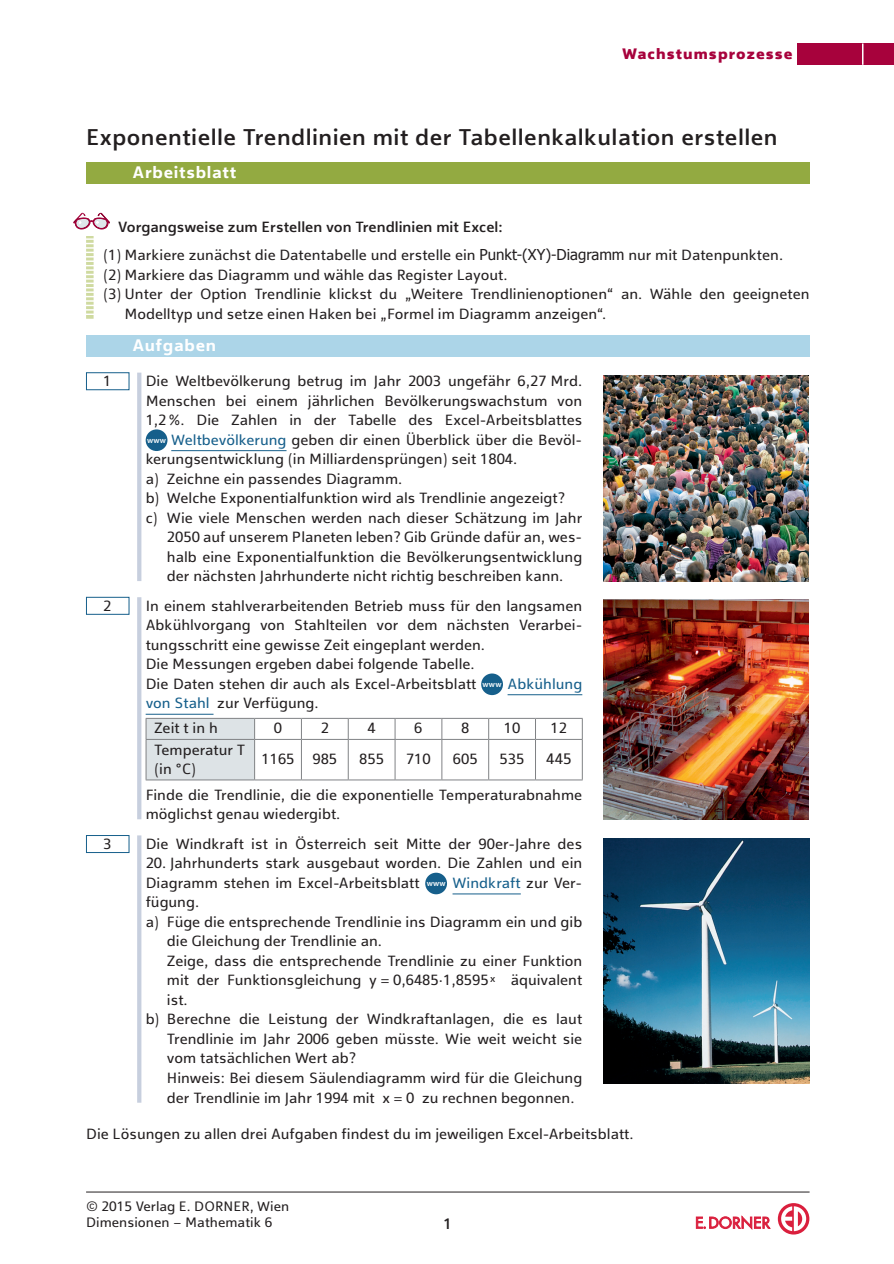
<style>
.page{position:relative;width:894px;height:1264px;background:#fff}
.page>*{position:absolute;margin:0;border:0;box-sizing:border-box;transform-origin:0 0}
.t1{font:600 22.5px "bs Friedrich Sans 1";letter-spacing:.02em;color:#231f20}
.t2{font:700 16.5px "bs Friedrich Sans 1";letter-spacing:.04em;color:#fff}
.t3{font:900 15px "bs Friedrich Sans 1";letter-spacing:.07em;color:#a7023c}
.t4{font:15px "bs Friedrich Sans 1";color:#231f20}
.t5{font:600 15px "bs Friedrich Sans 1";color:#231f20}
.t6{font:14.7px/19.5px "bs Friedrich Sans 1";color:#231f20}
.t7{font:13.5px/16.2px "bs Friedrich Sans 1";color:#231f20}
.s1{font-weight:600}
.s2{font-family:"Tahoma";font-size:15px}
.s3{font-family:"Myriad Pro";font-weight:600;font-size:8.25px;color:#fff}
.s4{color:#165f8b}
</style>
<div class="page">
<hr style="left:86px;top:1191px;width:723px;height:1px;background:#231f20">
<svg style="left:777px;top:1203px;width:32px;height:31px"></svg>
<svg style="left:695px;top:1215px;width:75px;height:15px"></svg>
<div style="left:796px;top:43px;width:97px;height:22px;background:#a7023c"></div>
<hr style="left:861px;top:43px;width:2px;height:22px;background:#fff">
<div style="left:86px;top:162px;width:723px;height:21px;background:#93aa41"></div>
<div style="left:86px;top:336px;width:723px;height:21px;background:#acd5e8"></div>
<hr style="left:171px;top:450px;width:115px;height:1px;background:#165f8b">
<div style="left:146px;top:429px;width:21px;height:22px;background:#165f8b;border-radius:50%"></div>
<img style="left:603px;top:375px;width:205px;height:206px">
<hr style="left:507px;top:694px;width:75px;height:1px;background:#165f8b">
<hr style="left:146px;top:713px;width:67px;height:1px;background:#165f8b">
<div style="left:481px;top:673px;width:22px;height:22px;background:#165f8b;border-radius:50%"></div>
<svg style="left:301px;top:719px;width:1px;height:20px"></svg>
<svg style="left:348px;top:719px;width:1px;height:20px"></svg>
<svg style="left:394px;top:719px;width:1px;height:20px"></svg>
<svg style="left:441px;top:719px;width:1px;height:20px"></svg>
<svg style="left:488px;top:719px;width:1px;height:20px"></svg>
<svg style="left:535px;top:719px;width:1px;height:20px"></svg>
<hr style="left:254px;top:739px;width:47px;height:1px;background:#808285">
<hr style="left:301px;top:739px;width:47px;height:1px;background:#808285">
<hr style="left:301px;top:739px;width:1px;height:40px;background:#808285">
<hr style="left:348px;top:739px;width:47px;height:1px;background:#808285">
<hr style="left:348px;top:739px;width:1px;height:40px;background:#808285">
<hr style="left:395px;top:739px;width:46px;height:1px;background:#808285">
<hr style="left:394px;top:739px;width:1px;height:40px;background:#808285">
<hr style="left:441px;top:739px;width:47px;height:1px;background:#808285">
<hr style="left:441px;top:739px;width:1px;height:40px;background:#808285">
<hr style="left:488px;top:739px;width:47px;height:1px;background:#808285">
<hr style="left:488px;top:739px;width:1px;height:40px;background:#808285">
<hr style="left:535px;top:739px;width:47px;height:1px;background:#808285">
<hr style="left:535px;top:739px;width:1px;height:40px;background:#808285">
<hr style="left:254px;top:718px;width:47px;height:1px;background:#808285">
<svg style="left:146px;top:718px;width:109px;height:62px;background:#d8dee1"></svg>
<hr style="left:301px;top:718px;width:47px;height:1px;background:#808285">
<hr style="left:348px;top:718px;width:47px;height:1px;background:#808285">
<hr style="left:395px;top:718px;width:46px;height:1px;background:#808285">
<hr style="left:441px;top:718px;width:47px;height:1px;background:#808285">
<hr style="left:488px;top:718px;width:47px;height:1px;background:#808285">
<hr style="left:535px;top:718px;width:47px;height:1px;background:#808285">
<svg style="left:581px;top:718px;width:1px;height:21px"></svg>
<hr style="left:254px;top:739px;width:1px;height:40px;background:#808285">
<hr style="left:581px;top:739px;width:1px;height:40px;background:#808285">
<hr style="left:254px;top:779px;width:47px;height:1px;background:#808285">
<hr style="left:301px;top:779px;width:47px;height:1px;background:#808285">
<hr style="left:348px;top:779px;width:47px;height:1px;background:#808285">
<hr style="left:395px;top:779px;width:46px;height:1px;background:#808285">
<hr style="left:441px;top:779px;width:47px;height:1px;background:#808285">
<hr style="left:488px;top:779px;width:47px;height:1px;background:#808285">
<hr style="left:535px;top:779px;width:47px;height:1px;background:#808285">
<img style="left:603px;top:600px;width:205px;height:219px">
<hr style="left:452px;top:893px;width:68px;height:1px;background:#165f8b">
<div style="left:425px;top:872px;width:22px;height:22px;background:#165f8b;border-radius:50%"></div>
<img style="left:603px;top:838px;width:206px;height:246px">
<svg style="left:73px;top:213px;width:37px;height:106px"></svg>
<hr style="left:137px;top:372px;width:4px;height:209px;background:#c7cfde">
<div style="left:86px;top:372px;width:43px;height:18px;border:1px solid #165f8b"></div>
<hr style="left:137px;top:597px;width:4px;height:222px;background:#c7cfde">
<div style="left:86px;top:597px;width:43px;height:17px;border:1px solid #165f8b"></div>
<hr style="left:137px;top:835px;width:4px;height:267px;background:#c7cfde">
<div style="left:86px;top:835px;width:43px;height:18px;border:1px solid #165f8b"></div>
<p class="t3" style="left:622px;top:44px;width:172px">Wachstumsprozesse</p>
<h1 class="t1" style="left:86px;top:123px;width:692px">Exponentielle Trendlinien mit der Tabellenkalkulation erstellen</h1>
<p class="t2" style="left:132px;top:161px;width:105px">Arbeitsblatt</p>
<p class="t6" style="left:103px;top:214px;width:681px;line-height:28px;text-indent:15px"><span class="s1">Vorgangsweise zum Erstellen von Trendlinien mit Excel:<br></span>(1) Markiere zunächst die Datentabelle und erstelle ein <span class="s2">Punkt-(XY)-Diagramm</span> nur mit Datenpunkten.</p>
<p class="t6" style="left:103px;top:266px;width:406px">(2) Markiere das Diagramm und wähle das Register Layout.</p>
<p class="t6" style="left:103px;top:285px;width:707px">(3) Unter der Option Trendlinie klickst du „Weitere Trendlinienoptionen“ an. Wähle den geeigneten</p>
<p class="t6" style="left:124px;top:305px;width:483px">Modelltyp und setze einen Haken bei „Formel im Diagramm anzeigen“.</p>
<p class="t2" style="left:132px;top:335px;width:85px">Aufgaben</p>
<p class="t6" style="left:103px;top:372px;width:10px">1</p>
<p class="t6" style="left:146px;top:372px;width:438px">Die Weltbevölkerung betrug im Jahr 2003 ungefähr 6,27 Mrd.</p>
<p class="t6" style="left:146px;top:392px;width:438px">Menschen bei einem jährlichen Bevölkerungswachstum von</p>
<p class="t6" style="left:146px;top:411px;width:438px">1,2%. Die Zahlen in der Tabelle des Excel-Arbeitsblattes</p>
<p class="t6" style="left:147px;top:431px;width:436px"><span class="s3">www</span> <span class="s4">Weltbevölkerung</span> geben dir einen Überblick über die Bevöl-</p>
<p class="t6" style="left:146px;top:450px;width:373px">kerungsentwicklung (in Milliardensprüngen) seit 1804.</p>
<p class="t6" style="left:146px;top:470px;width:258px">a) Zeichne ein passendes Diagramm.</p>
<p class="t6" style="left:146px;top:489px;width:421px">b) Welche Exponentialfunktion wird als Trendlinie angezeigt?</p>
<p class="t6" style="left:146px;top:509px;width:438px">c) Wie viele Menschen werden nach dieser Schätzung im Jahr</p>
<p class="t6" style="left:167px;top:528px;width:416px">2050 auf unserem Planeten leben? Gib Gründe dafür an, wes-</p>
<p class="t6" style="left:167px;top:548px;width:417px">halb eine Exponentialfunktion die Bevölkerungsentwicklung</p>
<p class="t6" style="left:167px;top:567px;width:398px">der nächsten Jahrhunderte nicht richtig beschreiben kann.</p>
<p class="t6" style="left:103px;top:597px;width:10px">2</p>
<p class="t6" style="left:146px;top:597px;width:438px">In einem stahlverarbeitenden Betrieb muss für den langsamen Abkühlvorgang von Stahlteilen vor dem nächsten Verarbei&shy;tungsschritt eine gewisse Zeit eingeplant werden.<br>Die Messungen ergeben dabei folgende Tabelle.<br>Die Daten stehen dir auch als Excel-Arbeitsblatt <span class="s3">www</span> <span class="s4">Abkühlung von Stahl</span> zur Verfügung.</p>
<p class="t6" style="left:154px;top:719px;width:65px">Zeit t in h</p>
<p class="t6" style="left:274px;top:719px;width:10px">0</p>
<p class="t6" style="left:320px;top:719px;width:10px">2</p>
<p class="t6" style="left:367px;top:719px;width:10px">4</p>
<p class="t6" style="left:414px;top:719px;width:10px">6</p>
<p class="t6" style="left:461px;top:719px;width:10px">8</p>
<p class="t6" style="left:503px;top:719px;width:18px">10</p>
<p class="t6" style="left:550px;top:719px;width:18px">12</p>
<p class="t6" style="left:154px;top:740px;width:93px">Temperatur T (in °C)</p>
<p class="t6" style="left:261px;top:750px;width:77px">1165 985</p>
<p class="t6" style="left:359px;top:750px;width:26px">855</p>
<p class="t6" style="left:406px;top:750px;width:26px">710</p>
<p class="t6" style="left:452px;top:750px;width:26px">605</p>
<p class="t6" style="left:499px;top:750px;width:26px">535</p>
<p class="t4" style="left:546px;top:749px;width:27px">445</p>
<p class="t6" style="left:146px;top:786px;width:438px">Finde die Trendlinie, die die exponentielle Temperaturabnahme möglichst genau wiedergibt.</p>
<p class="t6" style="left:103px;top:835px;width:10px">3</p>
<p class="t6" style="left:146px;top:835px;width:438px">Die Windkraft ist in Österreich seit Mitte der 90er-Jahre des</p>
<p class="t6" style="left:146px;top:854px;width:438px">20. Jahrhunderts stark ausgebaut worden. Die Zahlen und ein</p>
<p class="t6" style="left:146px;top:874px;width:438px">Diagramm stehen im Excel-Arbeitsblatt <span class="s3">www</span> <span class="s4">Windkraft</span> zur Ver-</p>
<p class="t6" style="left:146px;top:893px;width:55px">fügung.</p>
<p class="t6" style="left:146px;top:913px;width:438px">a) Füge die entsprechende Trendlinie ins Diagramm ein und gib</p>
<p class="t6" style="left:167px;top:932px;width:216px">die Gleichung der Trendlinie an.</p>
<p class="t6" style="left:167px;top:952px;width:416px">Zeige, dass die entsprechende Trendlinie zu einer Funktion</p>
<p class="t6" style="left:167px;top:971px;width:416px">mit der Funktionsgleichung y = 0,6485·1,8595<sup>x</sup> äquivalent</p>
<p class="t6" style="left:167px;top:991px;width:22px">ist.</p>
<p class="t6" style="left:146px;top:1010px;width:438px">b) Berechne die Leistung der Windkraftanlagen, die es laut</p>
<p class="t6" style="left:167px;top:1030px;width:416px">Trendlinie im Jahr 2006 geben müsste. Wie weit weicht sie</p>
<p class="t6" style="left:167px;top:1049px;width:190px">vom tatsächlichen Wert ab?</p>
<p class="t6" style="left:167px;top:1069px;width:417px">Hinweis: Bei diesem Säulendiagramm wird für die Gleichung</p>
<p class="t6" style="left:167px;top:1088px;width:409px">der Trendlinie im Jahr 1994 mit x = 0 zu rechnen begonnen.</p>
<p class="t6" style="left:86px;top:1125px;width:549px">Die Lösungen zu allen drei Aufgaben findest du im jeweiligen Excel-Arbeitsblatt.</p>
<p class="t7" style="left:86px;top:1198px;width:205px">© 2015 Verlag E. DORNER, Wien<br>Dimensionen – Mathematik 6</p>
<p class="t5" style="left:443px;top:1213px;width:10px">1</p>
</div>
